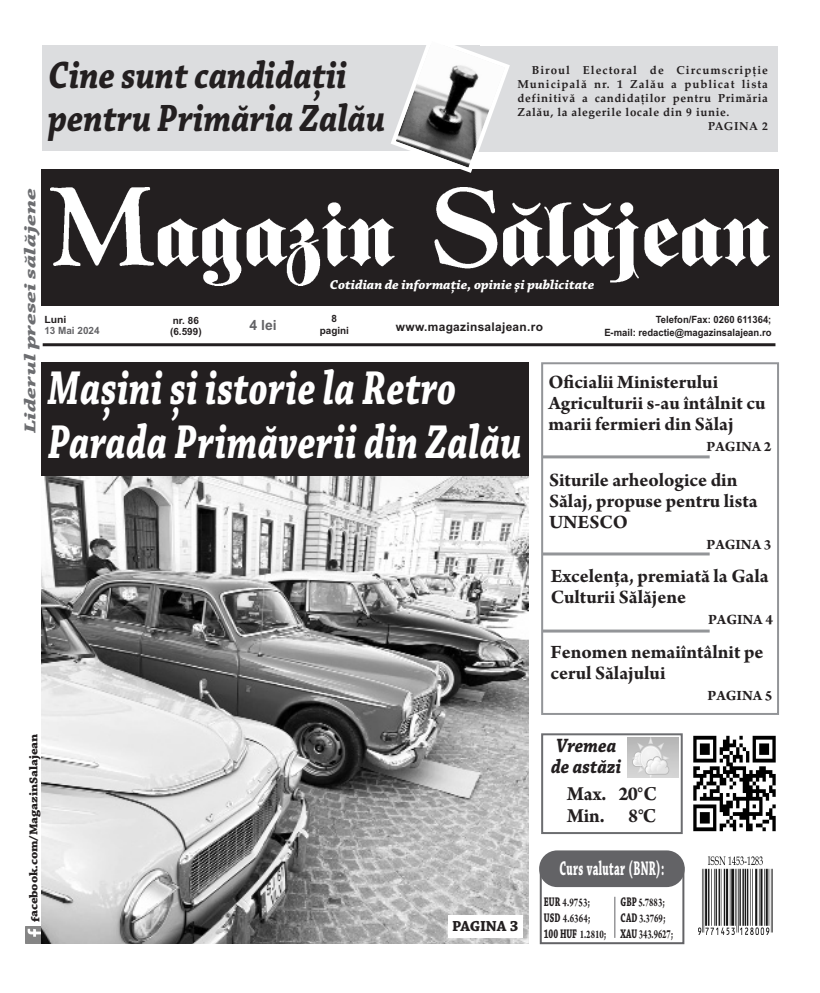
<style>
.page{position:relative;width:820px;height:993px;background:#fff}
.page>*{position:absolute;margin:0;border:0;box-sizing:border-box;transform-origin:0 0}
.t1{font:italic 700 50px/54px "Chaparral Pro";letter-spacing:.01em;color:#fff;scale:.75 1}
.t2{font:italic 700 40px/43px "Chaparral Pro";color:#231f20;scale:.85 1}
.t3{font:700 21px/22.1px "Arno Pro";color:#231f20;scale:.95 1}
.t4{font:700 20.9px "Chaparral Pro";letter-spacing:.035em;color:#fff;scale:.52 1}
.t5{font:italic 700 20.3px/20.7px "Chaparral Pro";color:#231f20;scale:.88 1}
.t6{font:700 20px/21px "Arno Pro";color:#231f20}
.t7{font:italic 700 16.6px "Chaparral Pro";color:#6c6d70;scale:1.5 1}
.t8{font:700 15.3px "Chaparral Pro";letter-spacing:-.01em;color:#231f20}
.t9{font:700 15px "Arno Pro";color:#231f20}
.t10{font:700 14px "Arial";color:#636366}
.t11{font:italic 700 13.6px "Chaparral Pro";color:#fff}
.t12{font:700 13.2px "Chaparral Pro";letter-spacing:-.005em;color:#231f20;scale:.65 1}
.t13{font:700 13.2px "Arno Pro";color:#231f20;scale:.64 1}
.t14{font:700 12.5px/15.8px "Arno Pro";letter-spacing:.01em;color:#231f20;scale:.69 1}
.t15{font:700 12.5px/15.8px "Arno Pro";letter-spacing:.01em;color:#231f20;scale:.7 1}
.t16{font:700 12px "Chaparral Pro";letter-spacing:-.01em;color:#231f20;scale:1.11 1}
.t17{font:700 12px "Arial";letter-spacing:.025em;color:#231f20}
.t18{font:700 11.5px "Palatino Linotype";letter-spacing:.055em;color:#231f20}
.t19{font:700 11.5px "Palatino Linotype";letter-spacing:.085em;color:#231f20}
.t20{font:700 11.5px "Palatino Linotype";letter-spacing:.09em;color:#231f20}
.t21{font:700 10px/12.5px "Arial";color:#231f20;text-align:right;scale:.95 1}
.t22{font:700 10px/12px "Arial";color:#231f20;text-align:center}
.t23{font:700 10px "Arial";color:#636366}
.t24{font:700 10px "Arial";color:#231f20;scale:1.04 1}
.s1{font-family:"Chaparral Pro";font-size:13.2px}
.s2{font-size:13.2px}
.s3{font-family:"Arno Pro";font-size:12.5px}
.s4{font-family:"Arno Pro"}
.s5{font-family:"Chaparral Pro"}
</style>
<div class="page">
<img style="left:25px;top:926px;width:16px;height:17px">
<hr style="left:43px;top:343px;width:732px;height:3px;background:#231f20">
<div style="left:41px;top:169px;width:737px;height:137px;background:#231f20"></div>
<img style="left:50px;top:187px;width:719px;height:98px">
<div style="left:473px;top:46px;width:304px;height:105px;background:#dcdddf"></div>
<div style="left:43px;top:45px;width:436px;height:106px;background:#dcdddf"></div>
<svg style="left:391px;top:45px;width:121px;height:128px"></svg>
<div style="left:541px;top:362px;width:237px;height:352px;border:2px solid #939598"></div>
<hr style="left:542px;top:455px;width:167px;height:3px;background:#939598">
<hr style="left:542px;top:552px;width:167px;height:3px;background:#939598">
<hr style="left:542px;top:629px;width:167px;height:3px;background:#939598">
<div style="left:539px;top:866px;width:145px;height:77px;border:2px solid #636366"></div>
<div style="left:539px;top:850px;width:145px;height:36px;background:#636366;border-radius:18px"></div>
<hr style="left:614px;top:896px;width:1px;height:41px;background:#636366">
<img style="left:698px;top:856px;width:74px;height:78px">
<div style="left:541px;top:733px;width:141px;height:100px;border:2px solid #6c6d70"></div>
<img style="left:627px;top:737px;width:51px;height:40px">
<img style="left:693px;top:735px;width:83px;height:97px">
<div style="left:41px;top:362px;width:488px;height:66px;background:#231f20"></div>
<div style="left:41px;top:366px;width:487px;height:110px;background:#231f20"></div>
<img style="left:41px;top:476px;width:487px;height:467px">
<div style="left:448px;top:914px;width:74px;height:23px;background:#fff"></div>
<h2 class="t2" style="left:48px;top:52px;width:397px">Cine sunt candidații pentru Primăria Zalău</h2>
<p class="t20" style="left:531px;top:66px;width:238px">Biroul Electoral de Circumscripţie</p>
<p class="t19" style="left:517px;top:80px;width:252px">Municipală nr. 1 Zalău a publicat lista</p>
<p class="t18" style="left:517px;top:94px;width:252px">definitivă a candidaţilor pentru Primăria</p>
<p class="t18" style="left:517px;top:108px;width:213px">Zalău, la alegerile locale din 9 iunie.</p>
<p class="t18" style="left:708px;top:122px;width:61px">PAGINA 2</p>
<p class="t7" style="left:20px;top:433px;width:165px;rotate:-90deg">Liderul presei sălăjene</p>
<p class="t11" style="left:330px;top:276px;width:266px">Cotidian de informaţie, opinie şi publicitate</p>
<p class="t10" style="left:249px;top:320px;width:29px">4 lei</p>
<p class="t22" style="left:319px;top:314px;width:31px">8 pagini</p>
<p class="t24" style="left:44px;top:315px;width:23px">Luni</p>
<p class="t23" style="left:44px;top:326px;width:57px">13 Mai 2024</p>
<p class="t21" style="left:604px;top:314px;width:177px">Telefon/Fax: 0260 611364;<br>E-mail: redactie@magazinsalajean.ro</p>
<p class="t22" style="left:170px;top:315px;width:33px;line-height:11.1px;text-align:left">nr. 86 (6.599)</p>
<p class="t17" style="left:396px;top:322px;width:148px">www.magazinsalajean.ro</p>
<h1 class="t1" style="left:48px;top:359px;width:632px">Mașini și istorie la Retro<br>Parada Primăverii din Zalău</h1>
<p class="t6" style="left:548px;top:373px;width:218px">Oficialii Ministerului<br>Agriculturii s-au întâlnit cu marii fermieri din Sălaj</p>
<p class="t9" style="left:706px;top:441px;width:66px">PAGINA 2</p>
<p class="t16" style="left:26px;top:921px;width:171px;rotate:-90deg">facebook.com/MagazinSalajean</p>
<p class="t8" style="left:452px;top:916px;width:68px">PAGINA 3</p>
<p class="t6" style="left:549px;top:471px;width:210px">Siturile arheologice din<br>Sălaj, propuse pentru lista<br>UNESCO</p>
<p class="t9" style="left:706px;top:538px;width:66px">PAGINA 3</p>
<p class="t6" style="left:550px;top:567px;width:219px">Excelența, premiată la Gala<br>Culturii Sălăjene</p>
<p class="t9" style="left:707px;top:613px;width:66px">PAGINA 4</p>
<p class="t6" style="left:550px;top:642px;width:214px">Fenomen nemaiîntâlnit pe cerul Sălajului</p>
<p class="t9" style="left:707px;top:689px;width:66px">PAGINA 5</p>
<p class="t5" style="left:551px;top:734px;width:81px">Vremea de astăzi</p>
<p class="t3" style="left:567px;top:784px;width:96px">Max. 20°C<br>Min. 8°C</p>
<p class="t4" style="left:559px;top:854px;width:203px">Curs valutar (BNR):</p>
<p class="t15" style="left:543px;top:895px;width:69px"><span class="s1">EUR</span> 4.9753<span class="s2">;<br></span><span class="s1">USD</span> 4.6364<span class="s2">;</span></p>
<p class="t12" style="left:543px;top:925px;width:98px">100 HUF <span class="s3">1.2810</span><span class="s4">;</span></p>
<p class="t14" style="left:620px;top:895px;width:67px"><span class="s1">GBP</span> 5.7883<span class="s2">;<br></span><span class="s1">CAD</span> 3.3769<span class="s2">;</span></p>
<p class="t13" style="left:620px;top:928px;width:84px"><span class="s5">XAU</span> 343.9627;</p>
</div>
